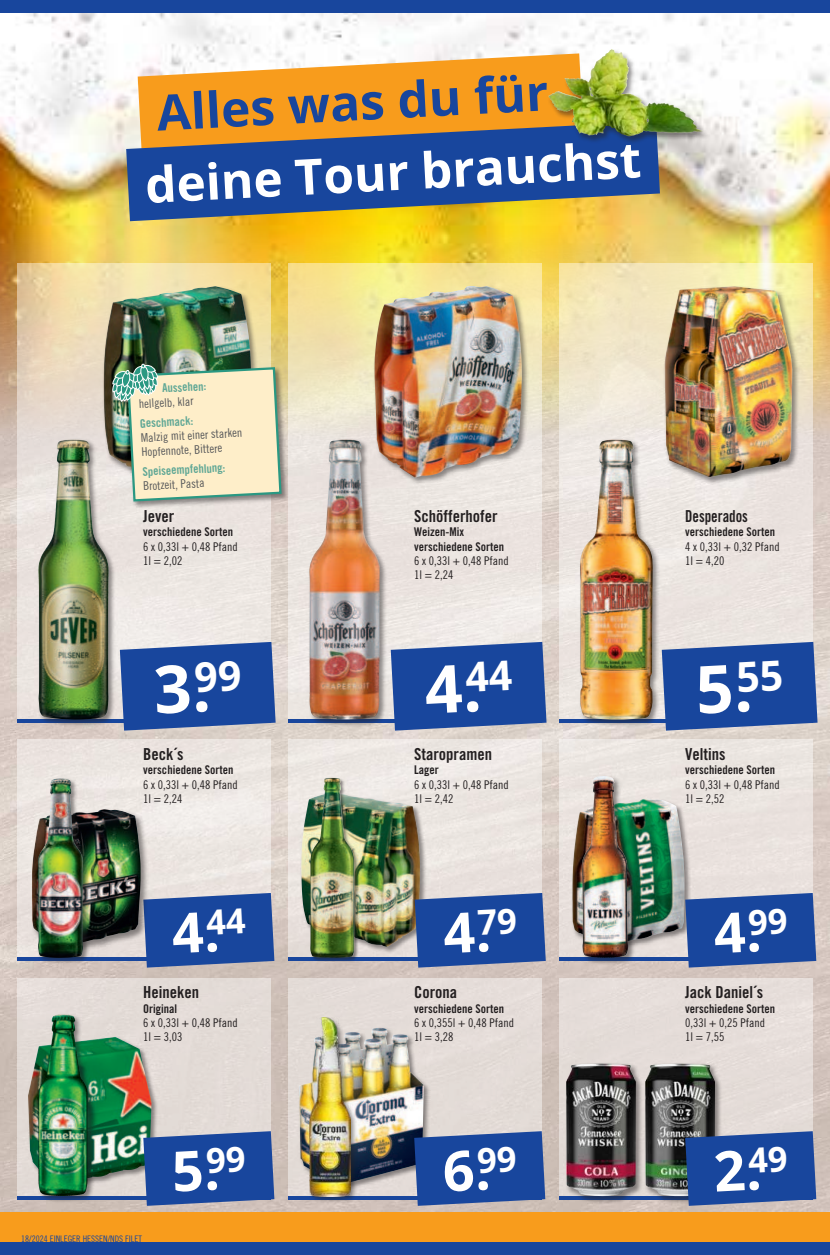
<style>
.page{position:relative;width:830px;height:1255px;background:#fff}
.page>*{position:absolute;margin:0;border:0;box-sizing:border-box;transform-origin:0 0}
.t1{font:700 66px "Open Sans";color:#fff}
.t2{font:700 55.5px "Open Sans";color:#fff}
.t3{font:700 49.5px "Open Sans";color:#fff}
.t4{font:700 49.5px "Open Sans";color:#18469d}
.t5{font:16.5px "Trade Gothic LT Std Bd Cn 20";color:#231f20}
.t6{font:16.5px "Trade Gothic LT Std Bd Cn 20";color:#231f20;scale:.89 1}
.t7{font:12px/14.2px "Trade Gothic LT Std Cn 18";color:#231f20}
.t8{font:12px/14.2px "Trade Gothic LT Std Bd Cn 20";color:#231f20}
.t9{font:12px/14.4px "Trade Gothic LT Std Cn 18";color:#57585a}
.t10{font:12px "Trade Gothic LT Std Bd Cn 20";color:#5fa795}
.t11{font:9px "Trade Gothic LT Std Cn 18";color:#18469d}
</style>
<div class="page">
<img style="left:0;top:441px;width:829px;height:771px">
<img style="left:0;top:13px;width:829px;height:428px">
<div style="left:0;top:1212px;width:829px;height:42px;background:#18469d"></div>
<div style="left:0;top:1212px;width:829px;height:30px;background:#f89c1c"></div>
<div style="left:0;top:0;width:829px;height:13px;background:#18469d"></div>
<svg style="left:288px;top:263px;width:253px;height:456px;background:#eee5cd"></svg>
<svg style="left:17px;top:263px;width:254px;height:456px;background:#ece0ce"></svg>
<svg style="left:558px;top:263px;width:254px;height:456px;background:#eee5d4"></svg>
<hr style="left:288px;top:719px;width:253px;height:3px;background:#18469d">
<hr style="left:17px;top:719px;width:254px;height:3px;background:#18469d">
<hr style="left:558px;top:719px;width:254px;height:3px;background:#18469d">
<svg style="left:138px;top:53px;width:409px;height:68px;fill:#f89c1c"></svg>
<svg style="left:126px;top:121px;width:533px;height:100px;background:#57657b"></svg>
<div style="left:547px;top:48px;width:163px;height:96px;background:#231f20;opacity:.5"></div>
<img style="left:595px;top:49px;width:16px;height:14px">
<svg style="left:390px;top:642px;width:156px;height:88px;background:#2e56a3"></svg>
<svg style="left:120px;top:642px;width:155px;height:88px;background:#2c55a2"></svg>
<svg style="left:661px;top:642px;width:156px;height:88px;background:#2e56a3"></svg>
<div style="left:373px;top:284px;width:156px;height:201px;background:#231f20;opacity:.5"></div>
<img style="left:374px;top:286px;width:123px;height:191px">
<div style="left:102px;top:285px;width:156px;height:200px;background:#231f20;opacity:.5"></div>
<img style="left:104px;top:286px;width:145px;height:152px">
<div style="left:308px;top:438px;width:79px;height:289px;background:#231f20;opacity:.5"></div>
<img style="left:309px;top:439px;width:70px;height:280px">
<div style="left:37px;top:438px;width:79px;height:289px;background:#231f20;opacity:.5"></div>
<img style="left:56px;top:440px;width:7px;height:59px">
<div style="left:111px;top:362px;width:178px;height:147px;background:#231f20;opacity:.5"></div>
<img style="left:112px;top:363px;width:170px;height:139px">
<div style="left:663px;top:285px;width:136px;height:200px;background:#231f20;opacity:.5"></div>
<img style="left:664px;top:286px;width:127px;height:191px">
<div style="left:579px;top:438px;width:81px;height:289px;background:#231f20;opacity:.5"></div>
<img style="left:579px;top:439px;width:74px;height:280px">
<div style="left:288px;top:978px;width:253px;height:221px;background:#e4dcd7"></div>
<svg style="left:288px;top:1196px;width:126px;height:3px"></svg>
<div style="left:298px;top:1026px;width:132px;height:164px;background:#231f20;opacity:.5"></div>
<img style="left:299px;top:1027px;width:124px;height:157px">
<div style="left:308px;top:1016px;width:49px;height:187px;background:#231f20;opacity:.5"></div>
<img style="left:309px;top:1017px;width:41px;height:178px">
<svg style="left:414px;top:1131px;width:131px;height:74px;background:#29519f"></svg>
<div style="left:17px;top:739px;width:254px;height:222px;background:#ece6e1"></div>
<hr style="left:17px;top:957px;width:254px;height:4px;background:#18469d">
<svg style="left:143px;top:892px;width:131px;height:75px;background:#2c54a1"></svg>
<div style="left:31px;top:807px;width:118px;height:148px;background:#231f20;opacity:.5"></div>
<img style="left:32px;top:809px;width:108px;height:138px">
<div style="left:37px;top:777px;width:53px;height:187px;background:#231f20;opacity:.5"></div>
<img style="left:38px;top:778px;width:45px;height:179px">
<div style="left:17px;top:978px;width:254px;height:221px;background:#e3dbd7"></div>
<div style="left:558px;top:739px;width:254px;height:222px;background:#eae3df"></div>
<svg style="left:17px;top:1196px;width:126px;height:3px"></svg>
<hr style="left:558px;top:957px;width:254px;height:4px;background:#18469d">
<div style="left:27px;top:1035px;width:131px;height:157px;background:#231f20;opacity:.5"></div>
<img style="left:28px;top:1036px;width:123px;height:149px">
<div style="left:571px;top:797px;width:120px;height:157px;background:#231f20;opacity:.5"></div>
<img style="left:572px;top:798px;width:73px;height:149px">
<div style="left:37px;top:1013px;width:58px;height:190px;background:#231f20;opacity:.5"></div>
<img style="left:50px;top:1014px;width:14px;height:40px">
<div style="left:580px;top:774px;width:55px;height:191px;background:#231f20;opacity:.5"></div>
<img style="left:581px;top:776px;width:46px;height:181px">
<svg style="left:143px;top:1131px;width:131px;height:74px;background:#2a53a0"></svg>
<svg style="left:685px;top:892px;width:130px;height:75px;background:#2d55a2"></svg>
<div style="left:288px;top:739px;width:253px;height:222px;background:#ece6e2"></div>
<hr style="left:288px;top:957px;width:254px;height:4px;background:#18469d">
<div style="left:300px;top:791px;width:126px;height:162px;background:#231f20;opacity:.5"></div>
<img style="left:301px;top:793px;width:119px;height:154px">
<div style="left:310px;top:777px;width:48px;height:185px;background:#231f20;opacity:.5"></div>
<img style="left:310px;top:777px;width:44px;height:181px">
<svg style="left:414px;top:892px;width:131px;height:75px;background:#2d54a0"></svg>
<div style="left:558px;top:978px;width:254px;height:221px;background:#e5ddd9"></div>
<svg style="left:558px;top:1195px;width:86px;height:4px"></svg>
<div style="left:564px;top:1062px;width:79px;height:141px;background:#231f20;opacity:.5"></div>
<img style="left:566px;top:1063px;width:69px;height:132px">
<div style="left:644px;top:1062px;width:78px;height:141px;background:#231f20;opacity:.5"></div>
<img style="left:645px;top:1063px;width:69px;height:132px">
<svg style="left:685px;top:1131px;width:130px;height:74px;background:#264f9d"></svg>
<h3 class="t4" style="left:155px;top:93px;width:393px;rotate:-3deg">Alles was du für</h3>
<h3 class="t3" style="left:144px;top:165px;width:498px;rotate:-3deg">deine Tour brauchst</h3>
<p class="t10" style="left:162px;top:383px;width:45px;rotate:-3deg">Aussehen:</p>
<p class="t9" style="left:139px;top:397px;width:56px;rotate:-3deg">hellgelb, klar</p>
<p class="t10" style="left:140px;top:418px;width:55px;rotate:-3deg">Geschmack:</p>
<p class="t9" style="left:140px;top:431px;width:103px;rotate:-3deg">Malzig mit einer starken<br>Hopfennote, Bittere</p>
<p class="t10" style="left:142px;top:467px;width:84px;rotate:-3deg">Speiseempfehlung:</p>
<p class="t9" style="left:143px;top:479px;width:63px;rotate:-3deg">Brotzeit, Pasta</p>
<h3 class="t5" style="left:143px;top:509px;width:33px">Jever</h3>
<p class="t8" style="left:143px;top:525px;width:91px">verschiedene Sorten</p>
<p class="t7" style="left:143px;top:540px;width:96px">6 x 0,33l + 0,48 Pfand<br>1l = 2,02</p>
<h3 class="t5" style="left:414px;top:509px;width:85px">Schöfferhofer</h3>
<p class="t8" style="left:414px;top:525px;width:91px">Weizen-Mix verschiedene Sorten</p>
<p class="t7" style="left:414px;top:554px;width:96px">6 x 0,33l + 0,48 Pfand<br>1l = 2,24</p>
<h3 class="t6" style="left:684px;top:509px;width:72px">Desperados</h3>
<p class="t8" style="left:684px;top:525px;width:91px">verschiedene Sorten</p>
<p class="t7" style="left:684px;top:540px;width:96px">4 x 0,33l + 0,32 Pfand<br>1l = 4,20</p>
<h1 class="t1" style="left:152px;top:663px;width:90px;rotate:-3deg">3.<sup>99</sup></h1>
<h1 class="t1" style="left:694px;top:663px;width:90px;rotate:-3deg">5.<sup>55</sup></h1>
<h1 class="t1" style="left:423px;top:663px;width:90px;rotate:-3deg">4.<sup>44</sup></h1>
<h3 class="t5" style="left:143px;top:748px;width:42px">Beck´s</h3>
<p class="t8" style="left:143px;top:764px;width:91px">verschiedene Sorten</p>
<p class="t7" style="left:143px;top:778px;width:96px">6 x 0,33l + 0,48 Pfand<br>1l = 2,24</p>
<h2 class="t2" style="left:171px;top:911px;width:76px;rotate:-3deg">4.<sup>44</sup></h2>
<h3 class="t5" style="left:143px;top:986px;width:57px">Heineken</h3>
<p class="t8" style="left:143px;top:1002px;width:35px">Original</p>
<p class="t7" style="left:143px;top:1016px;width:96px">6 x 0,33l + 0,48 Pfand<br>1l = 3,03</p>
<p class="t11" style="left:21px;top:1235px;width:122px">18/2024 EINLEGER HESSEN/NDS FILET</p>
<h2 class="t2" style="left:171px;top:1149px;width:76px;rotate:-3deg">5.<sup>99</sup></h2>
<h3 class="t5" style="left:414px;top:748px;width:79px">Staropramen</h3>
<p class="t8" style="left:414px;top:764px;width:26px">Lager</p>
<p class="t7" style="left:414px;top:778px;width:96px">6 x 0,33l + 0,48 Pfand<br>1l = 2,42</p>
<h2 class="t2" style="left:442px;top:911px;width:76px;rotate:-3deg">4.<sup>79</sup></h2>
<h3 class="t5" style="left:414px;top:986px;width:45px">Corona</h3>
<p class="t8" style="left:414px;top:1002px;width:91px">verschiedene Sorten</p>
<p class="t7" style="left:414px;top:1016px;width:101px">6 x 0,355l + 0,48 Pfand<br>1l = 3,28</p>
<h2 class="t2" style="left:441px;top:1149px;width:76px;rotate:-3deg">6.<sup>99</sup></h2>
<h3 class="t5" style="left:685px;top:748px;width:42px">Veltins</h3>
<p class="t8" style="left:685px;top:764px;width:91px">verschiedene Sorten</p>
<p class="t7" style="left:685px;top:778px;width:96px">6 x 0,33l + 0,48 Pfand<br>1l = 2,52</p>
<h2 class="t2" style="left:712px;top:911px;width:76px;rotate:-3deg">4.<sup>99</sup></h2>
<h3 class="t5" style="left:685px;top:986px;width:79px">Jack Daniel´s</h3>
<p class="t8" style="left:685px;top:1002px;width:91px">verschiedene Sorten</p>
<p class="t7" style="left:685px;top:1016px;width:81px">0,33l + 0,25 Pfand<br>1l = 7,55</p>
<h2 class="t2" style="left:712px;top:1149px;width:76px;rotate:-3deg">2.<sup>49</sup></h2>
</div>
